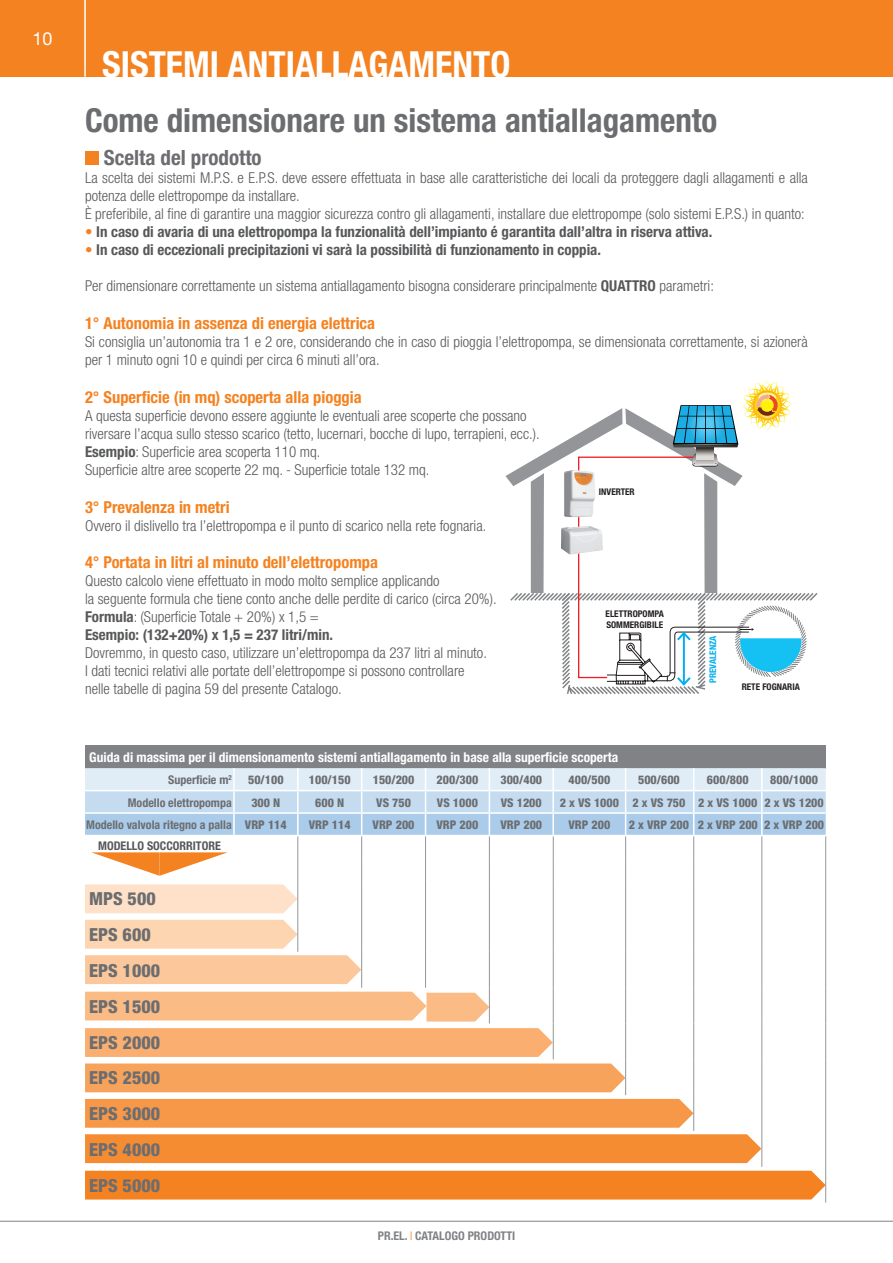
<style>
.page{position:relative;width:893px;height:1263px;background:#fff}
.page>*{position:absolute;margin:0;border:0;box-sizing:border-box;transform-origin:0 0}
.t1{font:700 condensed 36px "Helvetica Neue";color:#fff}
.t2{font:700 condensed 33px "Helvetica Neue";color:#6c6d70}
.t3{font:700 condensed 21px "Helvetica Neue";color:#6c6d70}
.t4{font:800 condensed 18px/35.8px "Helvetica Neue";color:#6c6d70}
.t5{font:18px "Helvetica Neue";color:#fff}
.t6{font:700 condensed 16.5px "Helvetica Neue";color:#f58220}
.t7{font:300 condensed 15px/18px "Helvetica Neue";color:#57585a}
.t8{font:700 condensed 15px "Helvetica Neue";color:#57585a}
.t9{font:700 condensed 13.5px "Helvetica Neue";color:#fff}
.t10{font:800 condensed 12px "Helvetica Neue";color:#6c6d70}
.t11{font:700 condensed 12px "Helvetica Neue";color:#6c6d70}
.t12{font:700 condensed 12px "Helvetica Neue";color:#808285}
.t13{font:700 condensed 12px "Helvetica Neue";color:#57585a}
.t14{font:700 condensed 9.15px/11.1px "Helvetica Neue";color:#231f20}
.t15{font:700 condensed 9.15px "Helvetica Neue";color:#00aeef}
.s1{font-weight:300;color:#f58220}
.s2{font-weight:700}
.s3{font-weight:800}
</style>
<div class="page">
<div style="left:0;top:0;width:893px;height:77px;background:#f58220"></div>
<hr style="left:84px;top:0;width:2px;height:77px;background:#fff">
<hr style="left:0;top:1221px;width:893px;height:1px;background:#808285">
<div style="left:85px;top:151px;width:14px;height:14px;background:#f58220"></div>
<svg style="left:505px;top:380px;width:313px;height:314px"></svg>
<div style="left:85px;top:920px;width:212px;height:29px;background:#fdd5b0"></div>
<div style="left:85px;top:955px;width:276px;height:29px;background:#fcc89b"></div>
<div style="left:85px;top:1028px;width:468px;height:29px;background:#faaf71"></div>
<div style="left:85px;top:1063px;width:540px;height:29px;background:#f8a35c"></div>
<div style="left:85px;top:1099px;width:608px;height:29px;background:#f79848"></div>
<div style="left:85px;top:1134px;width:676px;height:29px;background:#f68c32"></div>
<div style="left:85px;top:1171px;width:740px;height:28px;background:#f58220"></div>
<svg style="left:85px;top:992px;width:404px;height:29px;background:#fbbe8b"></svg>
<div style="left:85px;top:745px;width:741px;height:23px;background:#808285"></div>
<hr style="left:825px;top:880px;width:1px;height:36px;background:#939598">
<hr style="left:825px;top:916px;width:1px;height:36px;background:#939598">
<hr style="left:825px;top:952px;width:1px;height:36px;background:#939598">
<hr style="left:825px;top:988px;width:1px;height:35px;background:#939598">
<hr style="left:825px;top:1023px;width:1px;height:36px;background:#939598">
<hr style="left:825px;top:1059px;width:1px;height:36px;background:#939598">
<hr style="left:825px;top:1095px;width:1px;height:36px;background:#939598">
<hr style="left:825px;top:1131px;width:1px;height:36px;background:#939598">
<hr style="left:297px;top:880px;width:1px;height:36px;background:#939598">
<hr style="left:297px;top:916px;width:1px;height:36px;background:#939598">
<hr style="left:361px;top:880px;width:1px;height:36px;background:#939598">
<hr style="left:425px;top:880px;width:1px;height:36px;background:#939598">
<hr style="left:361px;top:916px;width:1px;height:36px;background:#939598">
<hr style="left:425px;top:916px;width:1px;height:36px;background:#939598">
<hr style="left:361px;top:952px;width:1px;height:36px;background:#939598">
<hr style="left:425px;top:952px;width:1px;height:36px;background:#939598">
<hr style="left:489px;top:880px;width:1px;height:36px;background:#939598">
<hr style="left:489px;top:916px;width:1px;height:36px;background:#939598">
<hr style="left:489px;top:952px;width:1px;height:36px;background:#939598">
<hr style="left:489px;top:988px;width:1px;height:35px;background:#939598">
<hr style="left:553px;top:880px;width:1px;height:36px;background:#939598">
<hr style="left:553px;top:916px;width:1px;height:36px;background:#939598">
<hr style="left:553px;top:952px;width:1px;height:36px;background:#939598">
<hr style="left:553px;top:988px;width:1px;height:35px;background:#939598">
<hr style="left:553px;top:1023px;width:1px;height:36px;background:#939598">
<hr style="left:625px;top:880px;width:1px;height:36px;background:#939598">
<hr style="left:625px;top:916px;width:1px;height:36px;background:#939598">
<hr style="left:625px;top:952px;width:1px;height:36px;background:#939598">
<hr style="left:625px;top:988px;width:1px;height:35px;background:#939598">
<hr style="left:625px;top:1023px;width:1px;height:36px;background:#939598">
<hr style="left:625px;top:1059px;width:1px;height:36px;background:#939598">
<hr style="left:693px;top:880px;width:1px;height:36px;background:#939598">
<hr style="left:693px;top:916px;width:1px;height:36px;background:#939598">
<hr style="left:693px;top:952px;width:1px;height:36px;background:#939598">
<hr style="left:693px;top:988px;width:1px;height:35px;background:#939598">
<hr style="left:693px;top:1023px;width:1px;height:36px;background:#939598">
<hr style="left:693px;top:1059px;width:1px;height:36px;background:#939598">
<hr style="left:693px;top:1095px;width:1px;height:36px;background:#939598">
<hr style="left:761px;top:880px;width:1px;height:36px;background:#939598">
<hr style="left:761px;top:916px;width:1px;height:36px;background:#939598">
<hr style="left:761px;top:952px;width:1px;height:36px;background:#939598">
<hr style="left:761px;top:988px;width:1px;height:35px;background:#939598">
<hr style="left:761px;top:1023px;width:1px;height:36px;background:#939598">
<hr style="left:761px;top:1059px;width:1px;height:36px;background:#939598">
<hr style="left:761px;top:1095px;width:1px;height:36px;background:#939598">
<hr style="left:761px;top:1131px;width:1px;height:36px;background:#939598">
<hr style="left:825px;top:1167px;width:1px;height:35px;background:#939598">
<svg style="left:85px;top:768px;width:741px;height:145px"></svg>
<p class="t5" style="left:33px;top:28px;width:22px">10</p>
<h1 class="t1" style="left:102px;top:42px;width:410px">SISTEMI ANTIALLAGAMENTO</h1>
<h2 class="t2" style="left:85px;top:100px;width:634px">Come dimensionare un sistema antiallagamento</h2>
<h3 class="t3" style="left:104px;top:145px;width:159px">Scelta del prodotto</h3>
<p class="t7" style="left:85px;top:169px;width:724px">La scelta dei sistemi M.P.S. e E.P.S. deve essere effettuata in base alle caratteristiche dei locali da proteggere dagli allagamenti e alla potenza delle elettropompe da installare.<br>È preferibile, al fine di garantire una maggior sicurezza contro gli allagamenti, installare due elettropompe (solo sistemi E.P.S.) in quanto:</p>
<p class="t8" style="left:85px;top:223px;width:629px"><span class="s1">•</span> In caso di avaria di una elettropompa la funzionalità dell’impianto é garantita dall’altra in riserva attiva.</p>
<p class="t8" style="left:85px;top:241px;width:517px"><span class="s1">•</span> In caso di eccezionali precipitazioni vi sarà la possibilità di funzionamento in coppia.</p>
<p class="t7" style="left:85px;top:277px;width:630px">Per dimensionare correttamente un sistema antiallagamento bisogna considerare principalmente <span class="s2">QUATTRO</span> parametri:</p>
<p class="t6" style="left:85px;top:313px;width:292px">1° Autonomia in assenza di energia elettrica</p>
<p class="t7" style="left:85px;top:332px;width:724px">Si consiglia un’autonomia tra 1 e 2 ore, considerando che in caso di pioggia l’elettropompa, se dimensionata correttamente, si azionerà per 1 minuto ogni 10 e quindi per circa 6 minuti all’ora.</p>
<p class="t6" style="left:85px;top:387px;width:278px">2° Superficie (in mq) scoperta alla pioggia</p>
<p class="t7" style="left:85px;top:406px;width:456px">A questa superficie devono essere aggiunte le eventuali aree scoperte che possano riversare l’acqua sullo stesso scarico (tetto, lucernari, bocche di lupo, terrapieni, ecc.).<br><span class="s2">Esempio</span>: Superficie area scoperta 110 mq.<br>Superficie altre aree scoperte 22 mq. - Superficie totale 132 mq.</p>
<p class="t6" style="left:85px;top:497px;width:146px">3° Prevalenza in metri</p>
<p class="t7" style="left:85px;top:516px;width:403px">Ovvero il dislivello tra l’elettropompa e il punto di scarico nella rete fognaria.</p>
<p class="t6" style="left:85px;top:552px;width:295px">4° Portata in litri al minuto dell’elettropompa</p>
<p class="t7" style="left:85px;top:572px;width:413px">Questo calcolo viene effettuato in modo molto semplice applicando<br>la seguente formula che tiene conto anche delle perdite di carico (circa 20%).<br><span class="s2">Formula</span>: (Superficie Totale + 20%) x 1,5 =<br><span class="s2">Esempio: (132+20%) x 1,5 = 237 litri/min.</span></p>
<p class="t7" style="left:85px;top:644px;width:403px">Dovremmo, in questo caso, utilizzare un’elettropompa da 237 litri al minuto.<br>I dati tecnici relativi alle portate dell’elettropompe si possono controllare nelle tabelle di pagina 59 del presente Catalogo.</p>
<p class="t14" style="left:599px;top:486px;width:37px">INVERTER</p>
<p class="t14" style="left:606px;top:608px;width:60px">ELETTROPOMPA<br>SOMMERGIBILE</p>
<p class="t15" style="left:707px;top:683px;width:49px;rotate:-90deg">PREVALENZA</p>
<p class="t14" style="left:742px;top:681px;width:60px">RETE FOGNARIA</p>
<p class="t9" style="left:89px;top:749px;width:530px">Guida di massima per il dimensionamento sistemi antiallagamento in base alla superficie scoperta</p>
<p class="t11" style="left:168px;top:772px;width:65px">Superficie m<sup>2</sup></p>
<p class="t10" style="left:248px;top:772px;width:37px">50/100</p>
<p class="t10" style="left:309px;top:772px;width:43px">100/150</p>
<p class="t10" style="left:373px;top:772px;width:43px">150/200</p>
<p class="t10" style="left:437px;top:772px;width:43px">200/300</p>
<p class="t10" style="left:500px;top:772px;width:43px">300/400</p>
<p class="t10" style="left:569px;top:772px;width:43px">400/500</p>
<p class="t10" style="left:638px;top:772px;width:43px">500/600</p>
<p class="t10" style="left:707px;top:772px;width:43px">600/800</p>
<p class="t10" style="left:770px;top:772px;width:49px">800/1000</p>
<p class="t11" style="left:128px;top:795px;width:106px">Modello elettropompa</p>
<p class="t10" style="left:251px;top:795px;width:30px">300 N</p>
<p class="t10" style="left:315px;top:795px;width:30px">600 N</p>
<p class="t10" style="left:376px;top:795px;width:36px">VS 750</p>
<p class="t10" style="left:437px;top:795px;width:42px">VS 1000</p>
<p class="t10" style="left:501px;top:795px;width:42px">VS 1200</p>
<p class="t10" style="left:560px;top:795px;width:265px">2 x VS 1000 2 x VS 750 2 x VS 1000 2 x VS 1200</p>
<p class="t11" style="left:86px;top:817px;width:202px">Modello valvola ritegno a palla <span class="s3">VRP 114</span></p>
<p class="t10" style="left:309px;top:817px;width:43px">VRP 114</p>
<p class="t10" style="left:373px;top:817px;width:43px">VRP 200</p>
<p class="t10" style="left:436px;top:817px;width:43px">VRP 200</p>
<p class="t10" style="left:500px;top:817px;width:43px">VRP 200</p>
<p class="t10" style="left:568px;top:817px;width:43px">VRP 200</p>
<p class="t10" style="left:629px;top:817px;width:197px">2 x VRP 200 2 x VRP 200 2 x VRP 200</p>
<p class="t13" style="left:98px;top:838px;width:124px">MODELLO SOCCORRITORE</p>
<p class="t4" style="left:89px;top:881px;width:72px">MPS 500<br>EPS 600<br>EPS 1000<br>EPS 1500<br>EPS 2000<br>EPS 2500<br>EPS 3000<br>EPS 4000<br>EPS 5000</p>
<p class="t12" style="left:378px;top:1228px;width:139px">PR.EL. <span class="s1">I</span> CATALOGO PRODOTTI</p>
</div>
